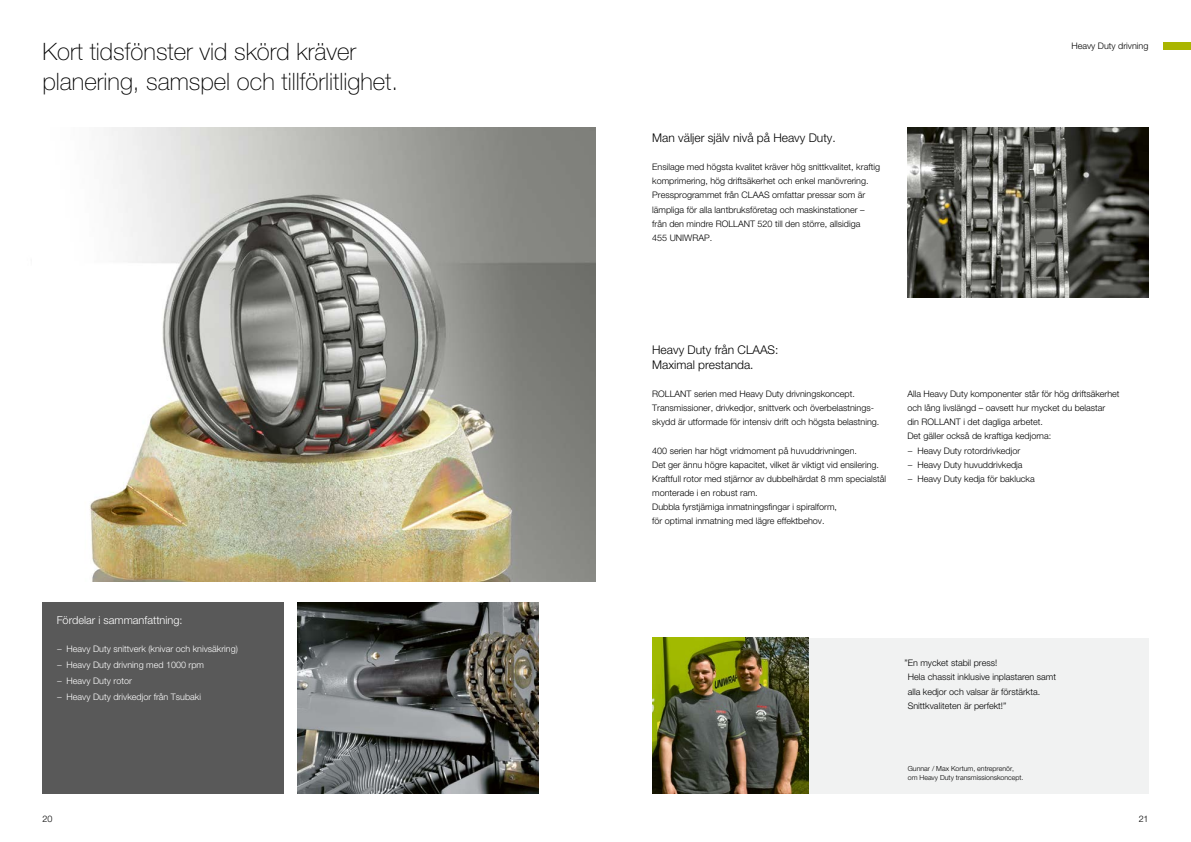
<style>
.page{position:relative;width:1191px;height:842px;background:#fff}
.page>*{position:absolute;margin:0;border:0;box-sizing:border-box;transform-origin:0 0}
.t1{font:100 24px/30px "CLAAS Helvetica Neue";color:#000}
.t2{font:300 12px/14.2px "CLAAS Helvetica Neue";color:#000}
.t3{font:300 11px "CLAAS Helvetica Neue";color:#fff}
.t4{font:300 9px/14.2px "CLAAS Helvetica Neue";color:#000}
.t5{font:300 9px/15.8px "CLAAS Helvetica Neue";color:#fff}
.t6{font:300 7px/9px "CLAAS Helvetica Neue";color:#000}
</style>
<div class="page">
<div style="left:1162px;top:43px;width:29px;height:7px;background:#aab500"></div>
<img style="left:90px;top:128px;width:505px;height:453px">
<img style="left:907px;top:128px;width:241px;height:170px">
<img style="left:298px;top:602px;width:241px;height:192px">
<div style="left:652px;top:638px;width:496px;height:156px;background:#f1f2f2"></div>
<img style="left:652px;top:638px;width:156px;height:156px">
<div style="left:43px;top:602px;width:240px;height:192px;background:#595959"></div>
<h1 class="t1" style="left:43px;top:37px;width:357px">Kort tidsfönster vid skörd kräver planering, samspel och tillförlitlighet.</h1>
<p class="t3" style="left:57px;top:613px;width:127px">Fördelar i sammanfattning:</p>
<p class="t5" style="left:57px;top:641px;width:183px">− Heavy Duty snittverk (knivar och knivsäkring) − Heavy Duty drivning med 1000 rpm<br>− Heavy Duty rotor<br>− Heavy Duty drivkedjor från Tsubaki</p>
<h2 class="t2" style="left:652px;top:131px;width:185px">Man väljer själv nivå på Heavy Duty.</h2>
<p class="t4" style="left:652px;top:160px;width:229px">Ensilage med högsta kvalitet kräver hög snittkvalitet, kraftig komprimering, hög driftsäkerhet och enkel manövrering.<br>Pressprogrammet från CLAAS omfattar pressar som är lämpliga för alla lantbruksföretag och maskinstationer – från den mindre ROLLANT 520 till den större, allsidiga<br>455 UNIWRAP.</p>
<p class="t4" style="left:1071px;top:39px;width:79px">Heavy Duty drivning</p>
<h2 class="t2" style="left:652px;top:343px;width:128px">Heavy Duty från CLAAS:<br>Maximal prestanda.</h2>
<p class="t4" style="left:652px;top:387px;width:229px">ROLLANT serien med Heavy Duty drivningskoncept.<br>Transmissioner, drivkedjor, snittverk och överbelastnings&shy;skydd är utformade för intensiv drift och högsta belastning.</p>
<p class="t4" style="left:652px;top:443px;width:235px">400 serien har högt vridmoment på huvuddrivningen.<br>Det ger ännu högre kapacitet, vilket är viktigt vid ensilering.<br>Kraftfull rotor med stjärnor av dubbelhärdat 8 mm specialstål monterade i en robust ram.<br>Dubbla fyrstjärniga inmatningsfingar i spiralform,<br>för optimal inmatning med lägre effektbehov.</p>
<p class="t4" style="left:907px;top:387px;width:214px">Alla Heavy Duty komponenter står för hög driftsäkerhet och lång livslängd – oavsett hur mycket du belastar<br>din ROLLANT i det dagliga arbetet.<br>Det gäller också de kraftiga kedjorna:<br>− Heavy Duty rotordrivkedjor<br>− Heavy Duty huvuddrivkedja<br>− Heavy Duty kedja för baklucka</p>
<p class="t4" style="left:907px;top:656px;width:150px;text-indent:-3px">”En mycket stabil press!<br>Hela chassit inklusive inplastaren samt alla kedjor och valsar är förstärkta.<br>Snittkvaliteten är perfekt!”</p>
<p class="t6" style="left:907px;top:764px;width:117px">Gunnar / Max Kortum, entreprenör, om Heavy Duty transmissionskoncept.</p>
<p class="t4" style="left:43px;top:812px;width:11px">20</p>
<p class="t4" style="left:1138px;top:812px;width:11px">21</p>
</div>
